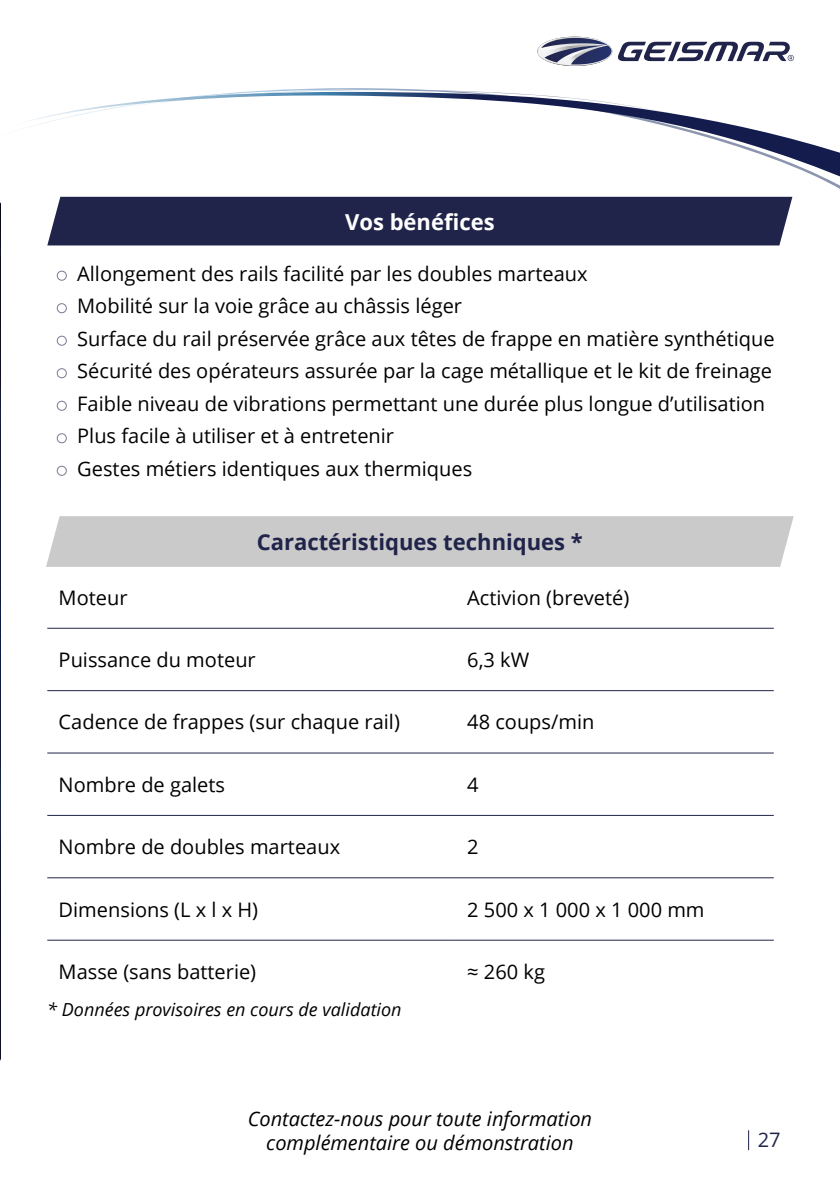
<style>
.page{position:relative;width:840px;height:1191px;background:#fff}
.page>*{position:absolute;margin:0;border:0;box-sizing:border-box;transform-origin:0 0}
.t1{font:700 22px "Open Sans";color:#21244a}
.t2{font:700 22px "Open Sans";color:#fff}
.t3{font:20px/32.6px "Open Sans";color:#000}
.t4{font:italic 20px/24px "Open Sans";color:#000;text-align:center}
.t5{font:20px "Open Sans";color:#21244a}
.t6{font:italic 18px "Open Sans";color:#000}
</style>
<div class="page">
<svg style="left:244px;top:88px;width:595px;height:101px"></svg>
<svg style="left:30px;top:92px;width:809px;height:89px"></svg>
<svg style="left:537px;top:37px;width:256px;height:29px"></svg>
<img style="left:0;top:202px;width:1px;height:859px">
<img style="left:0;top:275px;width:1px;height:761px">
<div style="left:47px;top:197px;width:745px;height:48px;background:#21244a"></div>
<div style="left:46px;top:516px;width:748px;height:51px;background:#cacaca"></div>
<div style="left:57px;top:271px;width:10px;height:10px;border:1px solid #807792;border-radius:50%"></div>
<div style="left:57px;top:303px;width:10px;height:10px;border:1px solid #807792;border-radius:50%"></div>
<div style="left:57px;top:336px;width:10px;height:10px;border:1px solid #807792;border-radius:50%"></div>
<div style="left:57px;top:368px;width:10px;height:10px;border:1px solid #807792;border-radius:50%"></div>
<div style="left:57px;top:401px;width:10px;height:10px;border:1px solid #807792;border-radius:50%"></div>
<div style="left:57px;top:433px;width:10px;height:10px;border:1px solid #807792;border-radius:50%"></div>
<div style="left:57px;top:466px;width:10px;height:10px;border:1px solid #807792;border-radius:50%"></div>
<hr style="left:47px;top:628px;width:408px;height:1px;background:#21244a">
<hr style="left:455px;top:628px;width:318px;height:1px;background:#21244a">
<hr style="left:47px;top:690px;width:408px;height:1px;background:#21244a">
<hr style="left:455px;top:690px;width:318px;height:1px;background:#21244a">
<hr style="left:47px;top:752px;width:408px;height:1px;background:#21244a">
<hr style="left:455px;top:752px;width:318px;height:1px;background:#21244a">
<hr style="left:47px;top:815px;width:408px;height:1px;background:#21244a">
<hr style="left:455px;top:815px;width:318px;height:1px;background:#21244a">
<hr style="left:47px;top:877px;width:408px;height:1px;background:#21244a">
<hr style="left:455px;top:877px;width:318px;height:1px;background:#21244a">
<hr style="left:47px;top:939px;width:408px;height:1px;background:#21244a">
<hr style="left:455px;top:939px;width:318px;height:1px;background:#21244a">
<p class="t2" style="left:345px;top:206px;width:151px">Vos bénéfices</p>
<p class="t3" style="left:77px;top:257px;width:698px">Allongement des rails facilité par les doubles marteaux<br>Mobilité sur la voie grâce au châssis léger<br>Surface du rail préservée grâce aux têtes de frappe en matière synthétique Sécurité des opérateurs assurée par la cage métallique et le kit de freinage Faible niveau de vibrations permettant une durée plus longue d’utilisation Plus facile à utiliser et à entretenir<br>Gestes métiers identiques aux thermiques</p>
<p class="t1" style="left:256px;top:526px;width:327px">Caractéristiques techniques *</p>
<p class="t3" style="left:59px;top:580px;width:70px">Moteur</p>
<p class="t3" style="left:467px;top:580px;width:163px">Activion (breveté)</p>
<p class="t3" style="left:59px;top:643px;width:198px">Puissance du moteur</p>
<p class="t3" style="left:467px;top:643px;width:63px">6,3 kW</p>
<p class="t3" style="left:59px;top:705px;width:342px">Cadence de frappes (sur chaque rail)</p>
<p class="t3" style="left:467px;top:705px;width:129px">48 coups/min</p>
<p class="t3" style="left:59px;top:768px;width:168px">Nombre de galets</p>
<p class="t3" style="left:467px;top:768px;width:13px">4</p>
<p class="t3" style="left:59px;top:830px;width:283px">Nombre de doubles marteaux</p>
<p class="t3" style="left:467px;top:830px;width:13px">2</p>
<p class="t3" style="left:59px;top:892px;width:201px">Dimensions (L x l x H)</p>
<p class="t3" style="left:467px;top:892px;width:239px">2 500 x 1 000 x 1 000 mm</p>
<p class="t3" style="left:59px;top:955px;width:199px">Masse (sans batterie)</p>
<p class="t3" style="left:467px;top:955px;width:79px">≈ 260 kg</p>
<p class="t6" style="left:47px;top:997px;width:355px">* Données provisoires en cours de validation</p>
<p class="t4" style="left:247px;top:1106px;width:346px">Contactez-nous pour toute information complémentaire ou démonstration</p>
<p class="t5" style="left:757px;top:1126px;width:24px">27</p>
</div>
